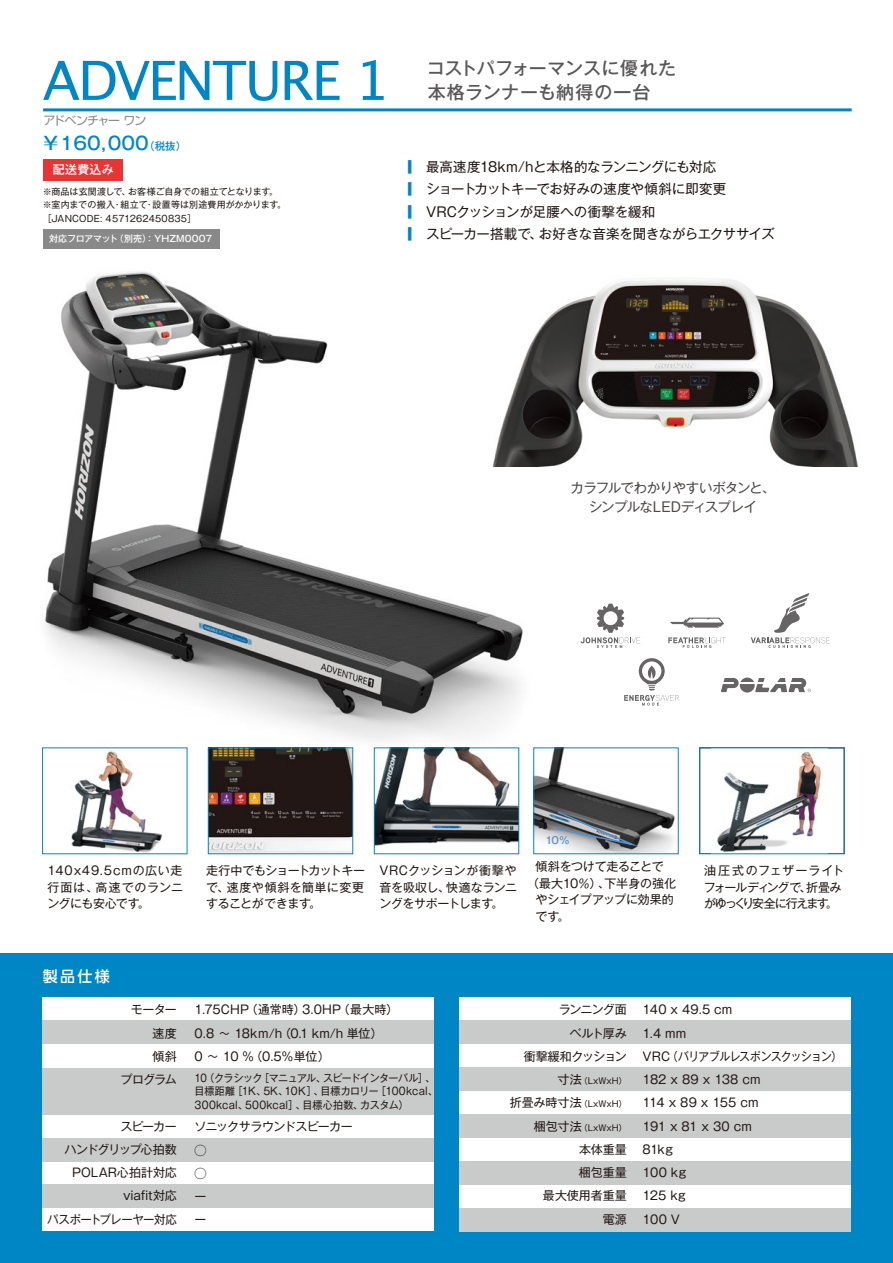
<style>
.page{position:relative;width:893px;height:1263px;background:#fff}
.page>*{position:absolute;margin:0;border:0;box-sizing:border-box;transform-origin:0 0}
.t1{font:54px "Lucida Grande";letter-spacing:-.04em;color:#0086c5}
.t2{font:500 18px "Gothic MB101 Pro";letter-spacing:.02em;color:#595757}
.t3{font:500 18px "Gothic MB101 Pro";letter-spacing:.055em;color:#595757}
.t4{font:500 18px "Gothic MB101";color:#0086c5}
.t5{font:500 15px "UD Shin Go Pro";color:#fff}
.t6{font:13.5px/22.5px "Gothic MB101 Pro";letter-spacing:-.02em;color:#221815}
.t7{font:13.5px/18.8px "Gothic MB101 Pro";letter-spacing:-.045em;color:#4c4948;text-align:center}
.t8{font:12px/16.5px "Gothic MB101";letter-spacing:-.02em;color:#221815;text-align:justify}
.t9{font:12px/23.2px "Gothic MB101 Pro";letter-spacing:-.02em;color:#221815;text-align:right}
.t10{font:12px/23.2px "Gothic MB101 Pro";letter-spacing:.01em;color:#221815}
.t11{font:12px/16.5px "Gothic MB101";letter-spacing:-.095em;color:#221815}
.t12{font:12px/23.2px "Gothic MB101 Pro";letter-spacing:-.07em;color:#221815;text-align:right}
.t13{font:12px/23.2px "Gothic MB101 Pro";letter-spacing:-.06em;color:#221815}
.t14{font:12px/23.2px "Gothic MB101 Pro";color:#221815;text-align:right}
.t15{font:12px/23.2px "Gothic MB101 Pro";letter-spacing:-.05em;color:#221815;text-align:right}
.t16{font:12px "Soft Go Std";letter-spacing:-.08em;color:#898989}
.t17{font:500 12px "Gothic MB101 Pro";letter-spacing:.015em;color:#fff}
.t18{font:10.5px/13.5px "Gothic MB101 Pro";letter-spacing:-.015em;color:#221815;scale:.9 1}
.t19{font:500 9.9px "Gothic MB101";color:#5390cd}
.t20{font:9px/13.5px "Gothic MB101 Pro";letter-spacing:.01em;color:#221815}
.t21{font:500 9px "Gothic MB101 Pro";color:#fff}
.t22{font:8.4px "Gothic MB101 Pro";letter-spacing:.005em;color:#221815}
.s1{font-size:10.5px}
.s2{color:#0086c5}
.s3{font-size:12px}
</style>
<div class="page">
<img style="left:43px;top:235px;width:509px;height:550px">
<div style="left:0;top:953px;width:893px;height:310px;background:#0086c5"></div>
<div style="left:43px;top:997px;width:391px;height:234px;background:#fff"></div>
<div style="left:459px;top:997px;width:391px;height:211px;background:#fff"></div>
<div style="left:459px;top:1021px;width:391px;height:23px;background:#c9caca"></div>
<div style="left:459px;top:1067px;width:391px;height:24px;background:#c9caca"></div>
<div style="left:459px;top:1114px;width:391px;height:24px;background:#c9caca"></div>
<div style="left:459px;top:1161px;width:391px;height:23px;background:#c9caca"></div>
<div style="left:43px;top:1021px;width:391px;height:23px;background:#c9caca"></div>
<div style="left:43px;top:1067px;width:391px;height:47px;background:#c9caca"></div>
<div style="left:43px;top:1138px;width:391px;height:23px;background:#c9caca"></div>
<div style="left:459px;top:1208px;width:391px;height:23px;background:#c9caca"></div>
<div style="left:43px;top:1185px;width:391px;height:23px;background:#c9caca"></div>
<div style="left:43px;top:159px;width:79px;height:21px;background:#e83534"></div>
<img style="left:483px;top:266px;width:375px;height:200px">
<hr style="left:43px;top:108px;width:809px;height:3px;background:#0086c5">
<img style="left:535px;top:749px;width:140px;height:103px">
<img style="left:376px;top:749px;width:141px;height:97px">
<div style="left:374px;top:747px;width:145px;height:107px;border:1px solid #0086c5"></div>
<img style="left:717px;top:751px;width:105px;height:101px">
<div style="left:699px;top:747px;width:145px;height:107px;border:1px solid #0086c5"></div>
<img style="left:210px;top:749px;width:141px;height:103px">
<div style="left:208px;top:747px;width:145px;height:107px;border:1px solid #0086c5"></div>
<div style="left:44px;top:229px;width:176px;height:19px;background:#898989"></div>
<img style="left:58px;top:749px;width:118px;height:103px">
<svg style="left:668px;top:637px;width:58px;height:11px"></svg>
<svg style="left:670px;top:618px;width:54px;height:10px"></svg>
<svg style="left:751px;top:593px;width:79px;height:55px"></svg>
<svg style="left:624px;top:658px;width:55px;height:47px"></svg>
<svg style="left:580px;top:604px;width:60px;height:44px"></svg>
<svg style="left:721px;top:678px;width:90px;height:14px"></svg>
<svg style="left:553px;top:810px;width:94px;height:39px;background:#72777c"></svg>
<h1 class="t1" style="left:43px;top:50px;width:348px">ADVENTURE 1</h1>
<p class="t16" style="left:44px;top:112px;width:104px">アドベンチャー ワン</p>
<h2 class="t4" style="left:44px;top:130px;width:144px">¥160,000<span class="s1">（税抜）</span></h2>
<p class="t17" style="left:53px;top:160px;width:62px">配送費込み</p>
<p class="t20" style="left:43px;top:183px;width:245px">※商品は玄関渡しで、お客様ご自身での組立てとなります。※室内までの搬入・組立て・設置等は別途費用がかかります。［JANCODE: 4571262450835］</p>
<p class="t21" style="left:49px;top:232px;width:165px">対応フロアマット（別売）：YHZM0007</p>
<h2 class="t2" style="left:427px;top:53px;width:251px">コストパフォーマンスに優れた</h2>
<h2 class="t3" style="left:428px;top:77px;width:224px">本格ランナーも納得の一台</h2>
<p class="t6" style="left:408px;top:154px;width:368px"><span class="s2">▎</span> 最高速度18km/hと本格的なランニングにも対応<br><span class="s2">▎</span> ショートカットキーでお好みの速度や傾斜に即変更<br><span class="s2">▎</span> VRCクッションが足腰への衝撃を緩和<br><span class="s2">▎</span> スピーカー搭載で、お好きな音楽を聞きながらエクササイズ</p>
<p class="t7" style="left:571px;top:477px;width:206px">カラフルでわかりやすいボタンと、シンプルなLEDディスプレイ</p>
<p class="t19" style="left:545px;top:833px;width:26px">10%</p>
<p class="t8" style="left:47px;top:861px;width:137px">140x49.5cmの広い走行面は、高速でのランニングにも安心です。</p>
<p class="t8" style="left:206px;top:861px;width:160px">走行中でもショートカットキーで、速度や傾斜を簡単に変更することができます。</p>
<p class="t8" style="left:380px;top:861px;width:139px">VRCクッションが衝撃や音を吸収し、快適なランニングをサポートします。</p>
<p class="t8" style="left:535px;top:857px;width:130px">傾斜をつけて走ることで</p>
<p class="t8" style="left:527px;top:874px;width:150px">（最大10％）、下半身の強化</p>
<p class="t8" style="left:535px;top:890px;width:140px">やシェイプアップに効果的</p>
<p class="t8" style="left:535px;top:907px;width:35px">です。</p>
<p class="t11" style="left:704px;top:861px;width:142px">油圧式のフェザーライトフォールディングで、折畳みがゆっくり安全に行えます。</p>
<p class="t5" style="left:43px;top:964px;width:69px">製品仕様</p>
<p class="t15" style="left:121px;top:996px;width:58px">モーター速度<br>傾斜<br>プログラム</p>
<p class="t9" style="left:47px;top:1113px;width:131px">スピーカー<br>ハンドグリップ心拍数<br>POLAR心拍計対応viafit対応<br>パスポートプレーヤー対応</p>
<p class="t10" style="left:195px;top:996px;width:205px">1.75CHP（通常時）3.0HP（最大時）<br>0.8 ～ 18km/h（0.1 km/h 単位）<br>0 ～ 10 %（0.5％単位）</p>
<p class="t18" style="left:195px;top:1070px;width:272px">10（クラシック［マニュアル、スピードインターバル］、目標距離［1K、5K、10K］、目標カロリー［100kcal、<br>300kcal、500kcal］、目標心拍数、カスタム）</p>
<p class="t13" style="left:195px;top:1113px;width:160px">ソニックサラウンドスピーカー◯<br>◯<br>ー<br>ー</p>
<p class="t12" style="left:524px;top:996px;width:105px">ランニング面<br>ベルト厚み<br>衝撃緩和クッション</p>
<p class="t22" style="left:558px;top:1074px;width:71px"><span class="s3">寸法</span>（LxWxH）</p>
<p class="t22" style="left:510px;top:1097px;width:118px"><span class="s3">折畳み時寸法</span>（LxWxH）</p>
<p class="t22" style="left:534px;top:1120px;width:94px"><span class="s3">梱包寸法</span>（LxWxH）</p>
<p class="t14" style="left:543px;top:1136px;width:85px">本体重量<br>梱包重量<br>最大使用者重量電源</p>
<p class="t9" style="left:642px;top:996px;width:201px;text-align:left">140 x 49.5 cm<br>1.4 mm<br>VRC（バリアブルレスポンスクッション）<br>182 x 89 x 138 cm<br>114 x 89 x 155 cm<br>191 x 81 x 30 cm<br>81kg<br>100 kg<br>125 kg<br>100 V</p>
</div>
